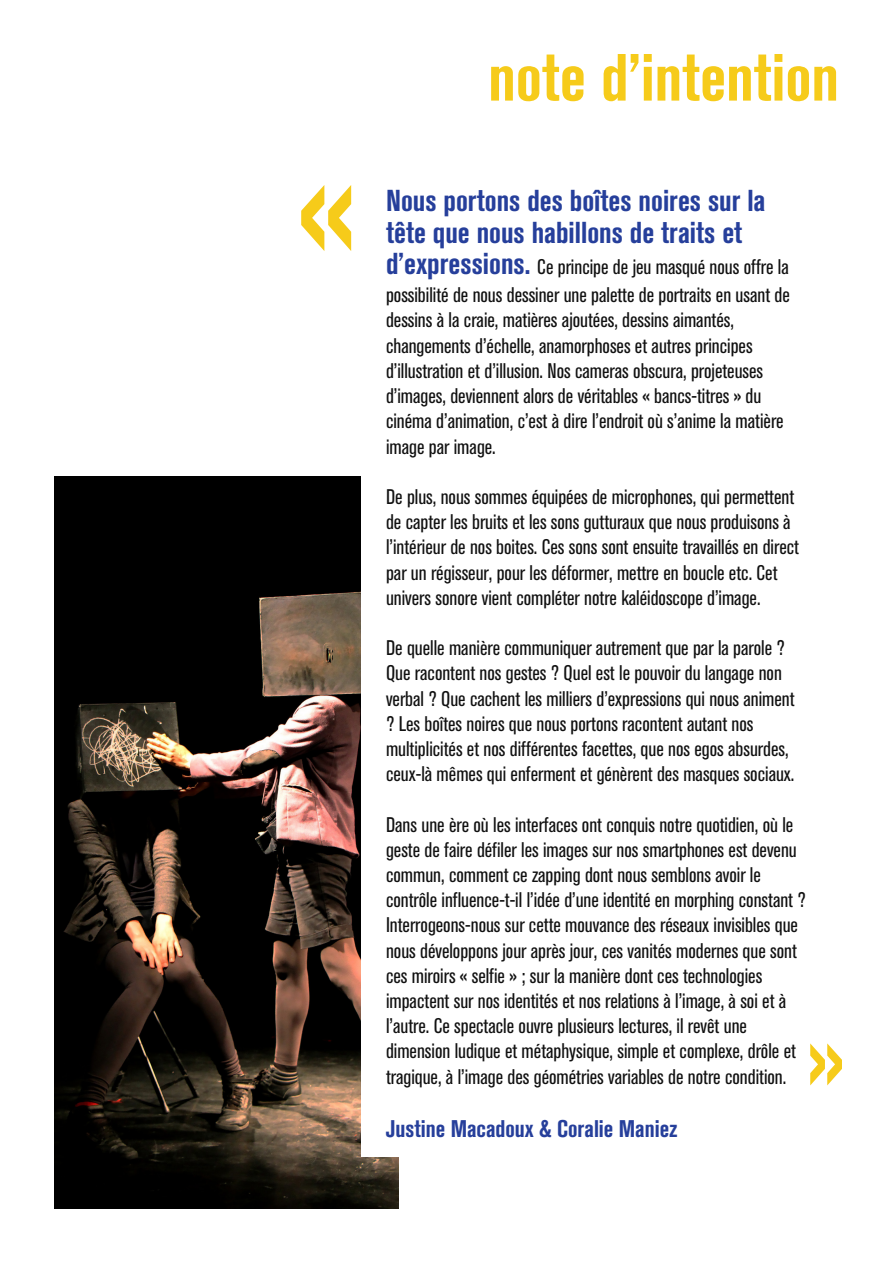
<style>
.page{position:relative;width:893px;height:1263px;background:#fff}
.page>*{position:absolute;margin:0;border:0;box-sizing:border-box;transform-origin:0 0}
._5-vilette_COURANT{font:condensed 165.45px "Akzidenz Grotesk BQ";color:#f6cb1a}
._5-vilette_COURANT-2{font:condensed 105.15px "Akzidenz Grotesk BQ";color:#f6cb1a}
._5-vilette_COURANT-3{font:700 condensed 66px "Akzidenz Grotesk BQ";color:#f6cb1a}
._5-vilette_COURANT-4{font:700 condensed 30px/31.5px "Akzidenz Grotesk BQ";color:#263f9b}
._5-vilette_COURANT-5{font:700 condensed 23.85px "Akzidenz Grotesk BQ";color:#263f9b}
._5-vilette_COURANT-6{font:condensed 21px/25.2px "Akzidenz Grotesk BQ";color:#111}
.s1{font-weight:700;font-size:30px;color:#263f9b}
</style>
<div class="page">
<img style="left:54px;top:476px;width:345px;height:733px">
<div style="left:362px;top:234px;width:210px;height:923px;background:#fff"></div>
<p class="_5-vilette_COURANT" style="left:298px;top:114px;width:60px">«</p>
<p class="_5-vilette_COURANT-3" style="left:488px;top:40px;width:352px">note d’intention</p>
<p class="_5-vilette_COURANT-4" style="left:386px;top:185px;width:381px">Nous portons des boîtes noires sur la tête que nous habillons de traits et</p>
<p class="_5-vilette_COURANT-6" style="left:386px;top:254px;width:404px"><span class="s1">d’expressions.</span> Ce principe de jeu masqué nous offre la</p>
<p class="_5-vilette_COURANT-6" style="left:386px;top:283px;width:405px">possibilité de nous dessiner une palette de portraits en usant de dessins à la craie, matières ajoutées, dessins aimantés, changements d’échelle, anamorphoses et autres principes d’illustration et d’illusion. Nos cameras obscura, projeteuses d’images, deviennent alors de véritables « bancs-titres » du cinéma d’animation, c’est à dire l’endroit où s’anime la matière image par image.</p>
<p class="_5-vilette_COURANT-6" style="left:386px;top:484px;width:415px">De plus, nous sommes équipées de microphones, qui permettent de capter les bruits et les sons gutturaux que nous produisons à l’intérieur de nos boites. Ces sons sont ensuite travaillés en direct par un régisseur, pour les déformer, mettre en boucle etc. Cet univers sonore vient compléter notre kaléidoscope d’image.</p>
<p class="_5-vilette_COURANT-6" style="left:386px;top:636px;width:410px">De quelle manière communiquer autrement que par la parole ?<br>Que racontent nos gestes ? Quel est le pouvoir du langage non verbal ? Que cachent les milliers d’expressions qui nous animent ? Les boîtes noires que nous portons racontent autant nos multiplicités et nos différentes facettes, que nos egos absurdes, ceux-là mêmes qui enferment et génèrent des masques sociaux.</p>
<p class="_5-vilette_COURANT-6" style="left:386px;top:812px;width:421px">Dans une ère où les interfaces ont conquis notre quotidien, où le geste de faire défiler les images sur nos smartphones est devenu commun, comment ce zapping dont nous semblons avoir le contrôle influence-t-il l’idée d’une identité en morphing constant ?<br>Interrogeons-nous sur cette mouvance des réseaux invisibles que nous développons jour après jour, ces vanités modernes que sont ces miroirs « selfie » ; sur la manière dont ces technologies impactent sur nos identités et nos relations à l’image, à soi et à l’autre. Ce spectacle ouvre plusieurs lectures, il revêt une dimension ludique et métaphysique, simple et complexe, drôle et tragique, à l’image des géométries variables de notre condition.</p>
<p class="_5-vilette_COURANT-5" style="left:386px;top:1115px;width:293px">Justine Macadoux &amp; Coralie Maniez</p>
<p class="_5-vilette_COURANT-2" style="left:807px;top:998px;width:39px">»</p>
</div>
